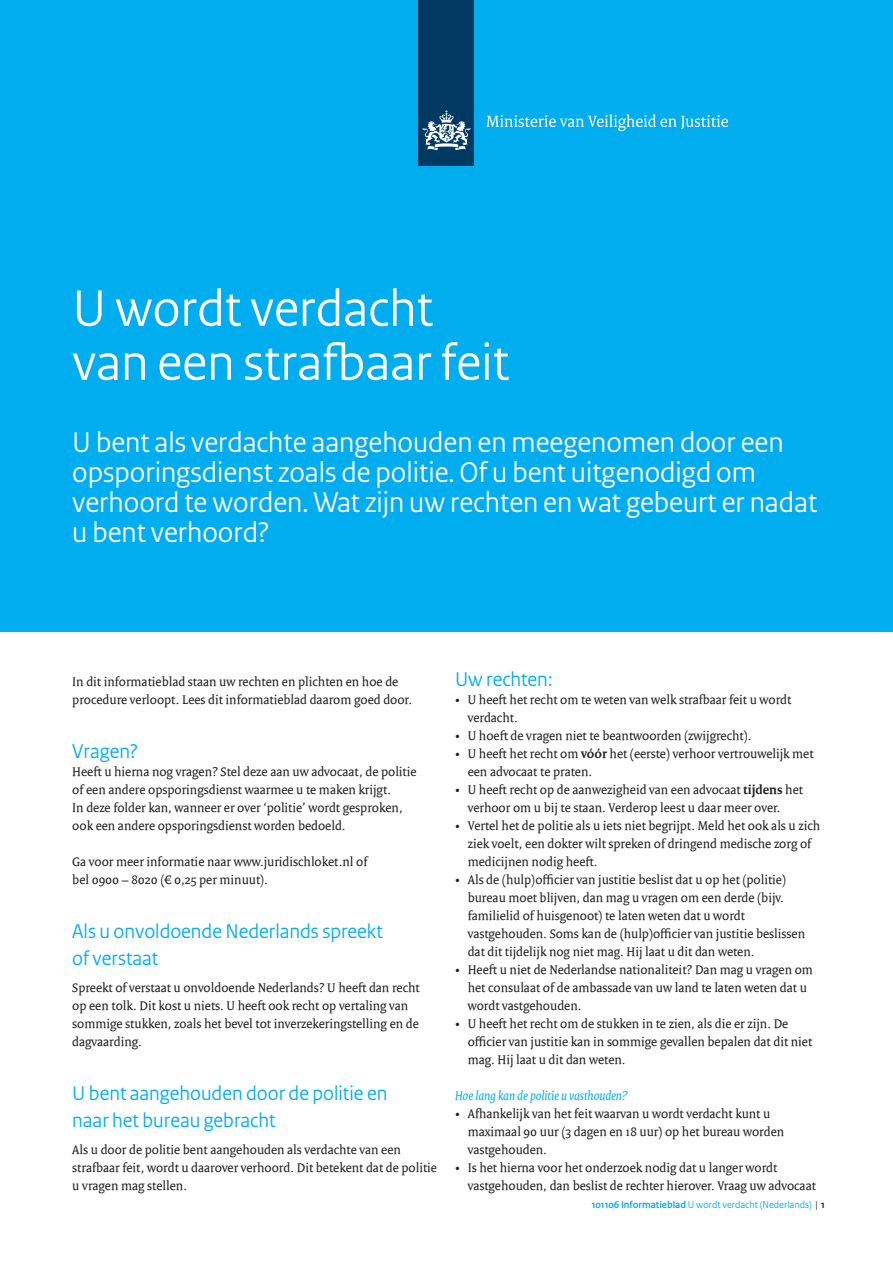
<style>
.page{position:relative;width:893px;height:1263px;background:#fff}
.page>*{position:absolute;margin:0;border:0;box-sizing:border-box;transform-origin:0 0}
.t1{font:54px/54px "Rijksoverheid Sans Heading";color:#fff}
.t2{font:30px/30px "Rijksoverheid Sans Heading";color:#fff}
.t3{font:21px/27px "Rijksoverheid Sans Heading";color:#00aeef}
.t4{font:13.5px/18px "Rijksoverheid Serif";color:#231f20}
.t5{font:italic 13.5px "Rijksoverheid Serif";color:#00aeef}
.t6{font:10.5px "Rijksoverheid Sans Heading";color:#00aeef}
.s1{font-weight:700}
.s2{color:#231f20}
.s3{font-weight:700;color:#231f20}
</style>
<div class="page">
<div style="left:0;top:0;width:893px;height:631px;background:#00aeef"></div>
<div style="left:419px;top:0;width:55px;height:166px;background:#003a62"></div>
<svg style="left:423px;top:110px;width:47px;height:40px"></svg>
<svg style="left:486px;top:114px;width:242px;height:17px"></svg>
<h1 class="t1" style="left:72px;top:282px;width:438px">U wordt verdacht van een strafbaar feit</h1>
<h2 class="t2" style="left:72px;top:427px;width:746px">U bent als verdachte aangehouden en meegenomen door een opsporingsdienst zoals de politie. Of u bent uitgenodigd om verhoord te worden. Wat zijn uw rechten en wat gebeurt er nadat u bent verhoord?</h2>
<p class="t4" style="left:72px;top:672px;width:341px">In dit informatieblad staan uw rechten en plichten en hoe de procedure verloopt. Lees dit informatieblad daarom goed door.</p>
<h3 class="t3" style="left:72px;top:738px;width:67px">Vragen?</h3>
<p class="t4" style="left:72px;top:762px;width:346px">Heeft u hierna nog vragen? Stel deze aan uw advocaat, de politie of een andere opsporingsdienst waarmee u te maken krijgt.<br>In deze folder kan, wanneer er over ‘politie’ wordt gesproken, ook een andere opsporingsdienst worden bedoeld.</p>
<p class="t4" style="left:72px;top:852px;width:297px">Ga voor meer informatie naar www.juridischloket.nl of bel 0900 – 8020 (€ 0,25 per minuut).</p>
<h3 class="t3" style="left:72px;top:918px;width:312px">Als u onvoldoende Nederlands spreekt of verstaat</h3>
<p class="t4" style="left:72px;top:978px;width:349px">Spreekt of verstaat u onvoldoende Nederlands? U heeft dan recht op een tolk. Dit kost u niets. U heeft ook recht op vertaling van sommige stukken, zoals het bevel tot inverzekeringstelling en de dagvaarding.</p>
<h3 class="t3" style="left:72px;top:1080px;width:317px">U bent aangehouden door de politie en naar het bureau gebracht</h3>
<p class="t4" style="left:72px;top:1140px;width:366px">Als u door de politie bent aangehouden als verdachte van een strafbaar feit, wordt u daarover verhoord. Dit betekent dat de politie u vragen mag stellen.</p>
<h3 class="t3" style="left:455px;top:666px;width:99px">Uw rechten:</h3>
<p class="t4" style="left:468px;top:690px;width:325px;text-indent:-13px">• U heeft het recht om te weten van welk strafbaar feit u wordt verdacht.</p>
<p class="t4" style="left:455px;top:726px;width:298px">• U hoeft de vragen niet te beantwoorden (zwijgrecht).</p>
<p class="t4" style="left:468px;top:744px;width:347px;text-indent:-13px">• U heeft het recht om <span class="s1">vóór</span> het (eerste) verhoor vertrouwelijk met een advocaat te praten.</p>
<p class="t4" style="left:468px;top:780px;width:337px;text-indent:-13px">• U heeft recht op de aanwezigheid van een advocaat <span class="s1">tijdens</span> het verhoor om u bij te staan. Verderop leest u daar meer over.</p>
<p class="t4" style="left:468px;top:816px;width:354px;text-indent:-13px">• Vertel het de politie als u iets niet begrijpt. Meld het ook als u zich ziek voelt, een dokter wilt spreken of dringend medische zorg of medicijnen nodig heeft.</p>
<p class="t4" style="left:468px;top:870px;width:339px;text-indent:-13px">• Als de (hulp)officier van justitie beslist dat u op het (politie) bureau moet blijven, dan mag u vragen om een derde (bijv. familielid of huisgenoot) te laten weten dat u wordt vastgehouden. Soms kan de (hulp)officier van justitie beslissen dat dit tijdelijk nog niet mag. Hij laat u dit dan weten.</p>
<p class="t4" style="left:468px;top:960px;width:347px;text-indent:-13px">• Heeft u niet de Nederlandse nationaliteit? Dan mag u vragen om het consulaat of de ambassade van uw land te laten weten dat u wordt vastgehouden.</p>
<p class="t4" style="left:468px;top:1014px;width:346px;text-indent:-13px">• U heeft het recht om de stukken in te zien, als die er zijn. De officier van justitie kan in sommige gevallen bepalen dat dit niet mag. Hij laat u dit dan weten.</p>
<p class="t5" style="left:455px;top:1087px;width:174px">Hoe lang kan de politie u vasthouden?</p>
<p class="t4" style="left:468px;top:1104px;width:318px;text-indent:-13px">• Afhankelijk van het feit waarvan u wordt verdacht kunt u maximaal 90 uur (3 dagen en 18 uur) op het bureau worden vastgehouden.</p>
<p class="t4" style="left:468px;top:1158px;width:350px;text-indent:-13px">• Is het hierna voor het onderzoek nodig dat u langer wordt vastgehouden, dan beslist de rechter hierover. Vraag uw advocaat</p>
<p class="t6" style="left:592px;top:1198px;width:235px"><span class="s1">101106 Informatieblad</span> U wordt verdacht (Nederlands) <span class="s2">|</span> <span class="s3">1</span></p>
</div>
